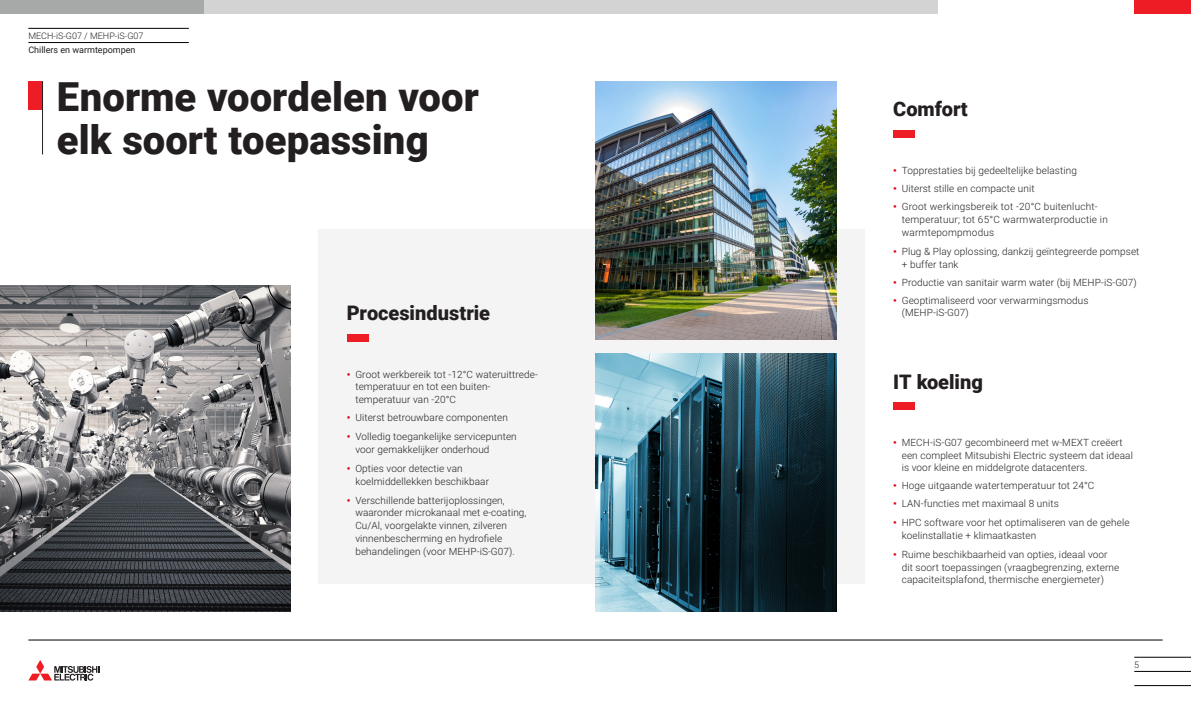
<style>
.page{position:relative;width:1191px;height:709px;background:#fff}
.page>*{position:absolute;margin:0;border:0;box-sizing:border-box;transform-origin:0 0}
.t1{font:900 40px "Roboto";color:#231f20}
.t2{font:900 20px "Roboto";color:#231f20}
.t3{font:300 10px/12.8px "Roboto";letter-spacing:.01em;color:#231f20}
.t4{font:300 9px "Roboto";color:#231f20}
.t5{font:9px "Roboto";color:#231f20}
.s1{font-weight:900;color:#e30517}
</style>
<div class="page">
<div style="left:0;top:0;width:204px;height:14px;background:#a7a9a9"></div>
<div style="left:204px;top:0;width:391px;height:14px;background:#d2d3d2"></div>
<div style="left:595px;top:0;width:343px;height:14px;background:#d2d3d2"></div>
<div style="left:1134px;top:0;width:57px;height:14px;background:#ee1c25"></div>
<hr style="left:28px;top:640px;width:1134px;height:1px;background:#000">
<hr style="left:1134px;top:685px;width:57px;height:1px;background:#000">
<hr style="left:1134px;top:671px;width:57px;height:1px;background:#000">
<hr style="left:1134px;top:657px;width:57px;height:1px;background:#000">
<hr style="left:28px;top:28px;width:161px;height:1px;background:#000">
<hr style="left:28px;top:42px;width:161px;height:1px;background:#000">
<svg style="left:28px;top:660px;width:71px;height:20px"></svg>
<div style="left:318px;top:229px;width:547px;height:354px;background:#f4f4f4"></div>
<img style="left:595px;top:353px;width:241px;height:258px">
<img style="left:0;top:285px;width:290px;height:326px">
<div style="left:28px;top:81px;width:15px;height:29px;background:#ee1c25"></div>
<hr style="left:42px;top:81px;width:1px;height:73px;background:#231f20">
<div style="left:347px;top:334px;width:21px;height:8px;background:#ee1c25"></div>
<div style="left:893px;top:131px;width:21px;height:7px;background:#ee1c25"></div>
<div style="left:893px;top:403px;width:21px;height:7px;background:#ee1c25"></div>
<img style="left:595px;top:81px;width:241px;height:258px">
<p class="t4" style="left:28px;top:29px;width:117px">MECH-iS-G07 / MEHP-iS-G07</p>
<p class="t5" style="left:28px;top:44px;width:109px">Chillers en warmtepompen</p>
<p class="t1" style="left:57px;top:69px;width:424px">Enorme voordelen voor</p>
<p class="t1" style="left:57px;top:112px;width:373px">elk soort toepassing</p>
<p class="t2" style="left:347px;top:299px;width:145px">Procesindustrie</p>
<p class="t3" style="left:355px;top:367px;width:184px;text-indent:-9px"><span class="s1">•</span> Groot werkbereik tot -12°C wateruittrede&shy;temperatuur en tot een buiten&shy;temperatuur van -20°C</p>
<p class="t3" style="left:347px;top:411px;width:163px"><span class="s1">•</span> Uiterst betrouwbare componenten</p>
<p class="t3" style="left:355px;top:429px;width:163px;text-indent:-9px"><span class="s1">•</span> Volledig toegankelijke servicepunten voor gemakkelijker onderhoud</p>
<p class="t3" style="left:355px;top:461px;width:135px;text-indent:-9px"><span class="s1">•</span> Opties voor detectie van koelmiddellekken beschikbaar</p>
<p class="t3" style="left:355px;top:493px;width:173px;text-indent:-9px"><span class="s1">•</span> Verschillende batterijoplossingen, waaronder microkanaal met e-coating, Cu/Al, voorgelakte vinnen, zilveren vinnenbescherming en hydrofiele behandelingen (voor MEHP-iS-G07).</p>
<p class="t2" style="left:893px;top:95px;width:76px">Comfort</p>
<p class="t3" style="left:893px;top:163px;width:185px"><span class="s1">•</span> Topprestaties bij gedeeltelijke belasting</p>
<p class="t3" style="left:893px;top:181px;width:143px"><span class="s1">•</span> Uiterst stille en compacte unit</p>
<p class="t3" style="left:901px;top:200px;width:208px;text-indent:-9px"><span class="s1">•</span> Groot werkingsbereik tot -20°C buitenlucht&shy;temperatuur; tot 65°C warmwaterproductie in warmtepompmodus</p>
<p class="t3" style="left:901px;top:244px;width:239px;text-indent:-9px"><span class="s1">•</span> Plug &amp; Play oplossing, dankzij geïntegreerde pompset + buffer tank</p>
<p class="t3" style="left:893px;top:275px;width:245px"><span class="s1">•</span> Productie van sanitair warm water (bij MEHP-iS-G07)</p>
<p class="t3" style="left:901px;top:294px;width:188px;line-height:12px;text-indent:-9px"><span class="s1">•</span> Geoptimaliseerd voor verwarmingsmodus (MEHP-iS-G07)</p>
<p class="t2" style="left:893px;top:367px;width:91px">IT koeling</p>
<p class="t3" style="left:901px;top:435px;width:233px;text-indent:-9px"><span class="s1">•</span> MECH-iS-G07 gecombineerd met w-MEXT creëert een compleet Mitsubishi Electric systeem dat ideaal is voor kleine en middelgrote datacenters.</p>
<p class="t3" style="left:893px;top:479px;width:203px"><span class="s1">•</span> Hoge uitgaande watertemperatuur tot 24°C</p>
<p class="t3" style="left:893px;top:497px;width:167px"><span class="s1">•</span> LAN-functies met maximaal 8 units</p>
<p class="t3" style="left:901px;top:516px;width:229px;text-indent:-9px"><span class="s1">•</span> HPC software voor het optimaliseren van de gehele koelinstallatie + klimaatkasten</p>
<p class="t3" style="left:901px;top:547px;width:219px;text-indent:-9px"><span class="s1">•</span> Ruime beschikbaarheid van opties, ideaal voor dit soort toepassingen (vraagbegrenzing, externe capaciteitsplafond, thermische energiemeter)</p>
<p class="t4" style="left:1134px;top:658px;width:6px">5</p>
</div>
